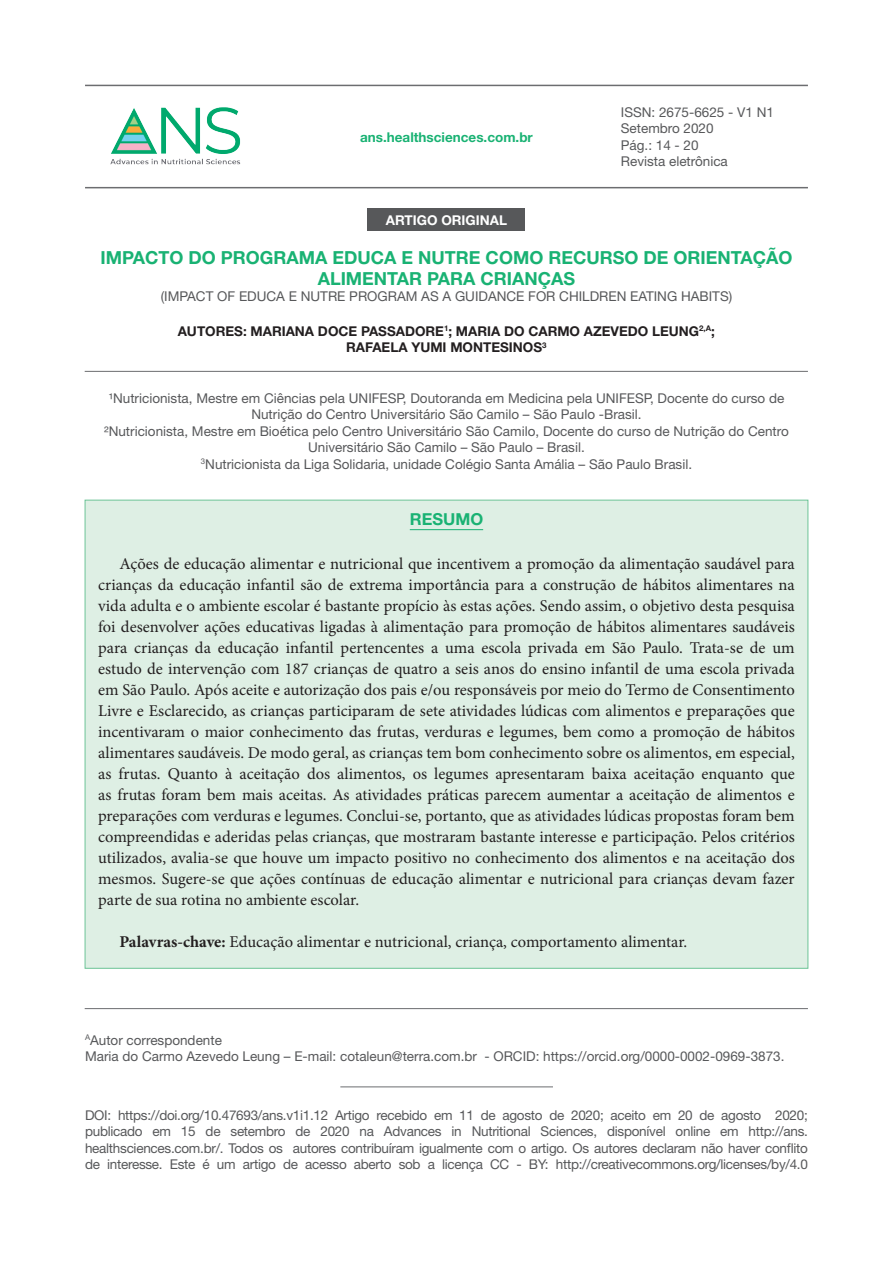
<style>
.page{position:relative;width:893px;height:1263px;background:#fff}
.page>*{position:absolute;margin:0;border:0;box-sizing:border-box;transform-origin:0 0}
.t1{font:700 18px/21px "Helvetica Neue";color:#19b273;text-align:center}
.t2{font:16.5px/21px "Minion Pro";color:#231f20;text-align:justify}
.t3{font:700 16.5px "Helvetica Neue LT Std";color:#19b273}
.t4{font:13.5px/16.5px "Helvetica Neue LT Std";color:#57585a}
.t5{font:700 13.5px/16.5px "Helvetica Neue";color:#231f20;text-align:center}
.t6{font:700 13.5px "Helvetica Neue";color:#19b273}
.t7{font:700 13.5px "Helvetica Neue";color:#fff}
.s1{font-weight:700}
</style>
<div class="page">
<hr style="left:85px;top:187px;width:723px;height:1px;background:#6c6d70">
<hr style="left:85px;top:85px;width:723px;height:1px;background:#6c6d70">
<img style="left:110px;top:107px;width:131px;height:58px">
<div style="left:84px;top:499px;width:725px;height:470px;background:#deefe4"></div>
<div style="left:368px;top:208px;width:157px;height:23px;background:#57585a"></div>
<hr style="left:85px;top:371px;width:723px;height:1px;background:#6c6d70">
<hr style="left:85px;top:1008px;width:723px;height:1px;background:#6c6d70">
<hr style="left:340px;top:1086px;width:213px;height:1px;background:#6c6d70">
<p class="t6" style="left:360px;top:129px;width:174px">ans.healthsciences.com.br</p>
<p class="t7" style="left:386px;top:212px;width:123px">ARTIGO ORIGINAL</p>
<p class="t4" style="left:621px;top:103px;width:155px">ISSN: 2675-6625 - V1 N1<br>Setembro 2020<br>Pág.: 14 - 20<br>Revista eletrônica</p>
<p class="t1" style="left:101px;top:247px;width:693px">IMPACTO DO PROGRAMA EDUCA E NUTRE COMO RECURSO DE ORIENTAÇÃO<br>ALIMENTAR PARA CRIANÇAS</p>
<p class="t4" style="left:161px;top:288px;width:573px">(IMPACT OF EDUCA E NUTRE PROGRAM AS A GUIDANCE FOR CHILDREN EATING HABITS)</p>
<p class="t5" style="left:178px;top:322px;width:539px">AUTORES: MARIANA DOCE PASSADORE<sup>1</sup>; MARIA DO CARMO AZEVEDO LEUNG<sup>2,A</sup>;<br>RAFAELA YUMI MONTESINOS<sup>3</sup></p>
<p class="t4" style="left:104px;top:390px;width:686px;text-align:center">¹Nutricionista, Mestre em Ciências pela UNIFESP, Doutoranda em Medicina pela UNIFESP, Docente do curso de Nutrição do Centro Universitário São Camilo – São Paulo -Brasil.<br>²Nutricionista, Mestre em Bioética pelo Centro Universitário São Camilo, Docente do curso de Nutrição do Centro Universitário São Camilo – São Paulo – Brasil.<br><sup>3</sup>Nutricionista da Liga Solidaria, unidade Colégio Santa Amália – São Paulo Brasil.</p>
<p class="t3" style="left:410px;top:509px;width:75px">RESUMO</p>
<p class="t2" style="left:98px;top:553px;width:698px;text-indent:21px">Ações de educação alimentar e nutricional que incentivem a promoção da alimentação saudável para crianças da educação infantil são de extrema importância para a construção de hábitos alimentares na vida adulta e o ambiente escolar é bastante propício às estas ações. Sendo assim, o objetivo desta pesquisa foi desenvolver ações educativas ligadas à alimentação para promoção de hábitos alimentares saudáveis para crianças da educação infantil pertencentes a uma escola privada em São Paulo. Trata-se de um estudo de intervenção com 187 crianças de quatro a seis anos do ensino infantil de uma escola privada em São Paulo. Após aceite e autorização dos pais e/ou responsáveis por meio do Termo de Consentimento Livre e Esclarecido, as crianças participaram de sete atividades lúdicas com alimentos e preparações que incentivaram o maior conhecimento das frutas, verduras e legumes, bem como a promoção de hábitos alimentares saudáveis. De modo geral, as crianças tem bom conhecimento sobre os alimentos, em especial, as frutas. Quanto à aceitação dos alimentos, os legumes apresentaram baixa aceitação enquanto que as frutas foram bem mais aceitas. As atividades práticas parecem aumentar a aceitação de alimentos e preparações com verduras e legumes. Conclui-se, portanto, que as atividades lúdicas propostas foram bem compreendidas e aderidas pelas crianças, que mostraram bastante interesse e participação. Pelos critérios utilizados, avalia-se que houve um impacto positivo no conhecimento dos alimentos e na aceitação dos mesmos. Sugere-se que ações contínuas de educação alimentar e nutricional para crianças devam fazer parte de sua rotina no ambiente escolar.</p>
<p class="t2" style="left:119px;top:931px;width:569px"><span class="s1">Palavras-chave:</span> Educação alimentar e nutricional, criança, comportamento alimentar.</p>
<p class="t4" style="left:85px;top:1031px;width:701px"><sup>A</sup>Autor correspondente<br>Maria do Carmo Azevedo Leung – E-mail: cotaleun@terra.com.br - ORCID: https://orcid.org/0000-0002-0969-3873.</p>
<p class="t4" style="left:85px;top:1106px;width:724px;text-align:justify">DOI: https://doi.org/10.47693/ans.v1i1.12 Artigo recebido em 11 de agosto de 2020; aceito em 20 de agosto 2020; publicado em 15 de setembro de 2020 na Advances in Nutritional Sciences, disponível online em http://ans. healthsciences.com.br/. Todos os autores contribuíram igualmente com o artigo. Os autores declaram não haver conflito de interesse. Este é um artigo de acesso aberto sob a licença CC - BY: http://creativecommons.org/licenses/by/4.0</p>
</div>
